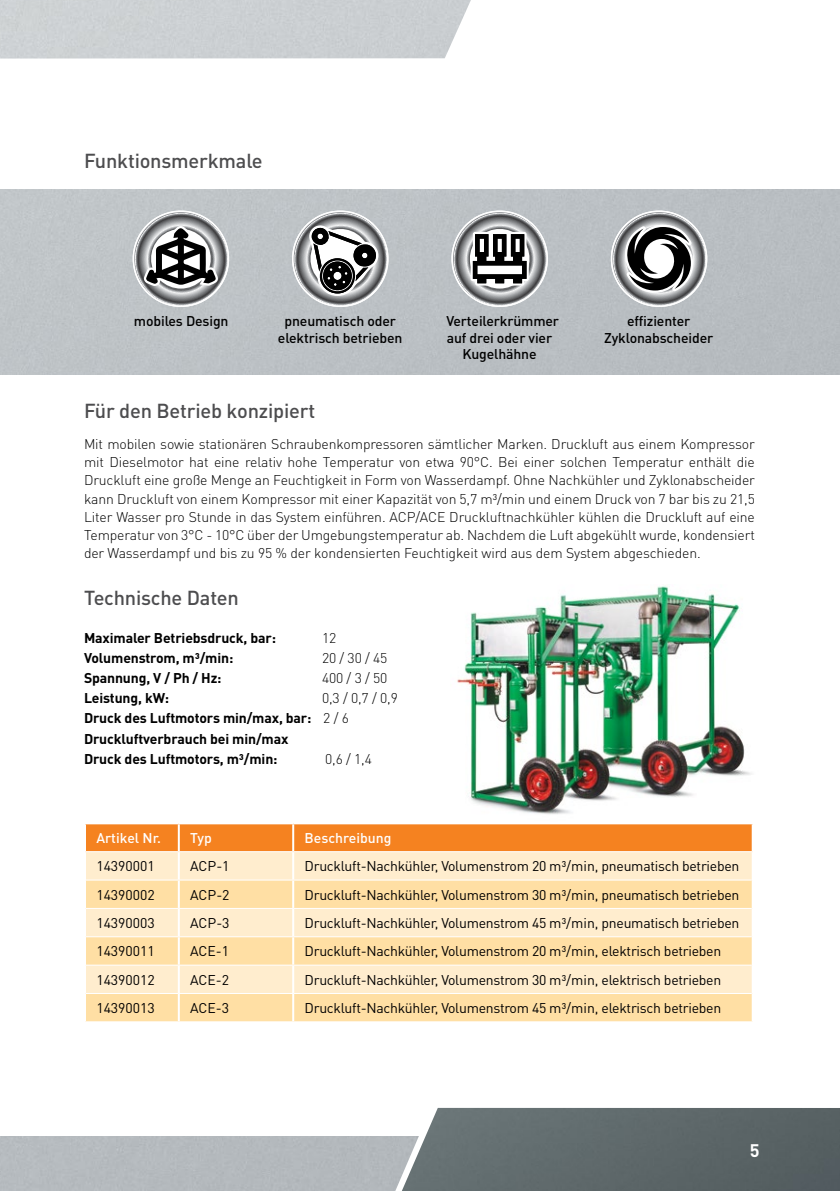
<style>
.page{position:relative;width:840px;height:1191px;background:#fff}
.page>*{position:absolute;margin:0;border:0;box-sizing:border-box;transform-origin:0 0}
.t1{font:500 20px "DIN Pro";letter-spacing:-.01em;color:#4d4d4f}
.t2{font:700 18px "DIN Pro";color:#fff}
.t3{font:300 14px/18px "DIN Pro";letter-spacing:-.01em;color:#000;text-align:justify}
.t4{font:14px "DIN Pro";letter-spacing:-.02em;color:#000}
.t5{font:700 14px/20px "DIN Pro";letter-spacing:-.01em;color:#000}
.t6{font:500 14px/16.8px "DIN Pro";letter-spacing:-.01em;color:#000;text-align:center}
.t7{font:14px "DIN Pro";color:#000}
.t8{font:500 14px "DIN Pro";color:#fff}
.s1{font-weight:300}
</style>
<div class="page">
<svg style="left:371px;top:1136px;width:18px;height:55px"></svg>
<img style="left:389px;top:1107px;width:450px;height:84px">
<img style="left:457px;top:586px;width:294px;height:228px">
<svg style="left:130px;top:210px;width:102px;height:100px"></svg>
<svg style="left:289px;top:210px;width:102px;height:100px"></svg>
<svg style="left:607px;top:210px;width:102px;height:100px"></svg>
<svg style="left:448px;top:210px;width:102px;height:100px"></svg>
<div style="left:86px;top:824px;width:665px;height:27px;background:#f58220"></div>
<div style="left:86px;top:852px;width:665px;height:27px;background:#ffedce"></div>
<svg style="left:86px;top:880px;width:665px;height:141px;background:#ffe4b5"></svg>
<hr style="left:178px;top:852px;width:2px;height:27px;background:#fff">
<hr style="left:292px;top:852px;width:2px;height:27px;background:#fff">
<hr style="left:178px;top:880px;width:2px;height:28px;background:#fff">
<hr style="left:178px;top:937px;width:2px;height:27px;background:#fff">
<hr style="left:178px;top:994px;width:2px;height:27px;background:#fff">
<hr style="left:292px;top:880px;width:2px;height:28px;background:#fff">
<hr style="left:292px;top:937px;width:2px;height:27px;background:#fff">
<hr style="left:292px;top:994px;width:2px;height:27px;background:#fff">
<hr style="left:86px;top:908px;width:93px;height:1px;background:#fff">
<hr style="left:179px;top:908px;width:114px;height:1px;background:#fff">
<hr style="left:293px;top:908px;width:458px;height:1px;background:#fff">
<hr style="left:178px;top:909px;width:2px;height:27px;background:#fff">
<hr style="left:292px;top:909px;width:2px;height:27px;background:#fff">
<hr style="left:86px;top:936px;width:93px;height:1px;background:#fff">
<hr style="left:179px;top:936px;width:114px;height:1px;background:#fff">
<hr style="left:293px;top:936px;width:458px;height:1px;background:#fff">
<hr style="left:86px;top:964px;width:93px;height:1px;background:#fff">
<hr style="left:179px;top:964px;width:114px;height:1px;background:#fff">
<hr style="left:293px;top:964px;width:458px;height:1px;background:#fff">
<hr style="left:178px;top:965px;width:2px;height:28px;background:#fff">
<hr style="left:292px;top:965px;width:2px;height:28px;background:#fff">
<hr style="left:86px;top:993px;width:93px;height:1px;background:#fff">
<hr style="left:179px;top:993px;width:114px;height:1px;background:#fff">
<hr style="left:293px;top:993px;width:458px;height:1px;background:#fff">
<hr style="left:178px;top:824px;width:2px;height:27px;background:#fff">
<hr style="left:292px;top:824px;width:2px;height:27px;background:#fff">
<h1 class="t1" style="left:84px;top:148px;width:180px">Funktionsmerkmale</h1>
<p class="t6" style="left:134px;top:312px;width:96px">mobiles Design</p>
<p class="t6" style="left:278px;top:312px;width:126px">pneumatisch oder elektrisch betrieben</p>
<p class="t6" style="left:604px;top:312px;width:110px">effizienter<br>Zyklonabscheider</p>
<p class="t6" style="left:446px;top:312px;width:114px">Verteilerkrümmer auf drei oder vier<br>Kugelhähne</p>
<h1 class="t1" style="left:84px;top:398px;width:232px">Für den Betrieb konzipiert</h1>
<p class="t3" style="left:84px;top:435px;width:672px">Mit mobilen sowie stationären Schraubenkompressoren sämtlicher Marken. Druckluft aus einem Kompressor mit Dieselmotor hat eine relativ hohe Temperatur von etwa 90°C. Bei einer solchen Temperatur enthält die Druckluft eine große Menge an Feuchtigkeit in Form von Wasserdampf. Ohne Nachkühler und Zyklonabscheider kann Druckluft von einem Kompressor mit einer Kapazität von 5,7 m³/min und einem Druck von 7 bar bis zu 21,5<br>Liter Wasser pro Stunde in das System einführen. ACP/ACE Druckluftnachkühler kühlen die Druckluft auf eine Temperatur von 3°C - 10°C über der Umgebungstemperatur ab. Nachdem die Luft abgekühlt wurde, kondensiert der Wasserdampf und bis zu 95 % der kondensierten Feuchtigkeit wird aus dem System abgeschieden.</p>
<h1 class="t1" style="left:84px;top:585px;width:156px">Technische Daten</h1>
<p class="t5" style="left:84px;top:628px;width:193px">Maximaler Betriebsdruck, bar:</p>
<p class="t3" style="left:322px;top:629px;width:16px">12</p>
<p class="t5" style="left:84px;top:648px;width:151px">Volumenstrom, m³/min:</p>
<p class="t3" style="left:322px;top:649px;width:67px">20 / 30 / 45</p>
<p class="t5" style="left:84px;top:668px;width:139px">Spannung, V / Ph / Hz:</p>
<p class="t3" style="left:322px;top:669px;width:67px">400 / 3 / 50</p>
<p class="t5" style="left:84px;top:688px;width:87px">Leistung, kW:</p>
<p class="t5" style="left:84px;top:688px;width:315px;text-indent:238px"><span class="s1">0,3 / 0,7 / 0,9<br></span>Druck des Luftmotors min/max, bar: <span class="s1">2 / 6<br></span>Druckluftverbrauch bei min/max<br>Druck des Luftmotors, m³/min:</p>
<p class="t3" style="left:325px;top:749px;width:48px">0,6 / 1,4</p>
<p class="t8" style="left:96px;top:828px;width:66px">Artikel Nr.</p>
<p class="t8" style="left:190px;top:828px;width:23px">Typ</p>
<p class="t8" style="left:304px;top:828px;width:88px">Beschreibung</p>
<p class="t7" style="left:96px;top:857px;width:60px">14390001</p>
<p class="t4" style="left:190px;top:857px;width:41px">ACP-1</p>
<p class="t4" style="left:304px;top:857px;width:436px">Druckluft-Nachkühler, Volumenstrom 20 m³/min, pneumatisch betrieben</p>
<p class="t7" style="left:96px;top:885px;width:60px">14390002</p>
<p class="t4" style="left:190px;top:885px;width:41px">ACP-2</p>
<p class="t4" style="left:304px;top:885px;width:436px">Druckluft-Nachkühler, Volumenstrom 30 m³/min, pneumatisch betrieben</p>
<p class="t7" style="left:96px;top:914px;width:60px">14390003</p>
<p class="t4" style="left:190px;top:914px;width:41px">ACP-3</p>
<p class="t4" style="left:304px;top:914px;width:436px">Druckluft-Nachkühler, Volumenstrom 45 m³/min, pneumatisch betrieben</p>
<p class="t7" style="left:96px;top:942px;width:60px">14390011</p>
<p class="t4" style="left:190px;top:942px;width:41px">ACE-1</p>
<p class="t4" style="left:304px;top:942px;width:418px">Druckluft-Nachkühler, Volumenstrom 20 m³/min, elektrisch betrieben</p>
<p class="t7" style="left:96px;top:970px;width:60px">14390012</p>
<p class="t4" style="left:190px;top:970px;width:41px">ACE-2</p>
<p class="t4" style="left:304px;top:970px;width:418px">Druckluft-Nachkühler, Volumenstrom 30 m³/min, elektrisch betrieben</p>
<p class="t7" style="left:96px;top:999px;width:60px">14390013</p>
<p class="t4" style="left:190px;top:999px;width:41px">ACE-3</p>
<p class="t4" style="left:304px;top:999px;width:418px">Druckluft-Nachkühler, Volumenstrom 45 m³/min, elektrisch betrieben</p>
<p class="t2" style="left:749px;top:1138px;width:11px">5</p>
</div>
